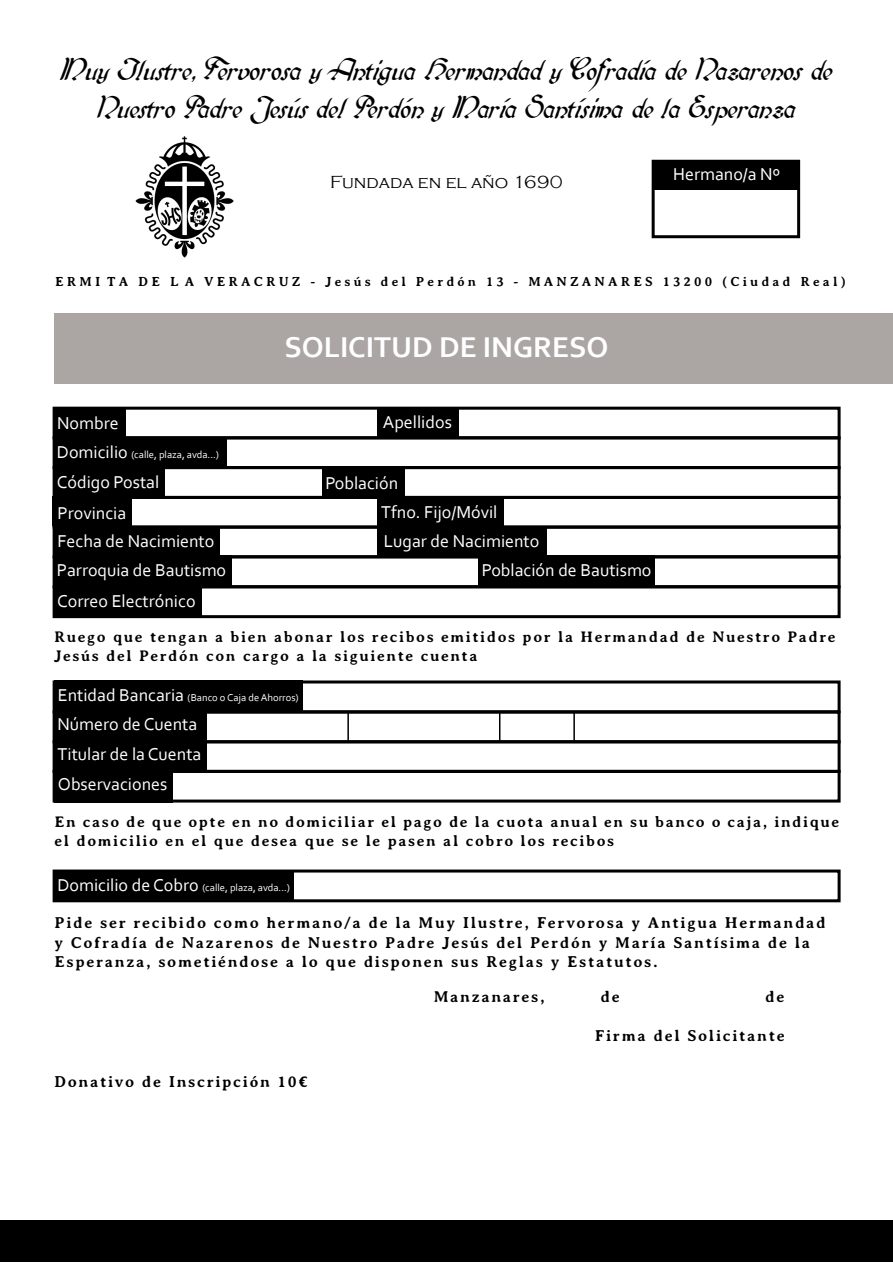
<style>
.page{position:relative;width:893px;height:1263px;background:#fff}
.page>*{position:absolute;margin:0;border:0;box-sizing:border-box;transform-origin:0 0}
.t1{font:31.5px "Biedermeier Kursiv";color:#000}
.t2{font:700 30px "Corbel";color:#fff}
.t3{font:18px "Corbel";color:#fff}
.t4{font:300 18px "Copperplate Gothic";color:#000}
.t5{font:700 16.2px/19.5px "Averia Serif";letter-spacing:.1em;color:#000}
.t6{font:700 15.75px/18.9px "Averia Serif";letter-spacing:.1em;color:#000}
.t7{font:700 13.5px "Averia Serif";letter-spacing:.23em;color:#000}
.t8{font:10.5px "Corbel";color:#fff}
.s1{font-size:18px}
</style>
<div class="page">
<div style="left:0;top:1219px;width:893px;height:42px;background:#000"></div>
<div style="left:54px;top:314px;width:839px;height:70px;background:#aba6a4"></div>
<div style="left:53px;top:407px;width:788px;height:32px;border:3px solid #000"></div>
<div style="left:54px;top:408px;width:71px;height:29px;background:#000"></div>
<div style="left:378px;top:408px;width:81px;height:29px;background:#000"></div>
<div style="left:53px;top:436px;width:788px;height:33px;border:3px solid #000"></div>
<div style="left:54px;top:437px;width:172px;height:30px;background:#000"></div>
<div style="left:53px;top:466px;width:788px;height:33px;border:3px solid #000"></div>
<div style="left:53px;top:467px;width:112px;height:30px;background:#000"></div>
<div style="left:322px;top:469px;width:82px;height:28px;background:#000"></div>
<div style="left:53px;top:496px;width:788px;height:33px;border:3px solid #000"></div>
<div style="left:53px;top:497px;width:79px;height:29px;background:#000"></div>
<div style="left:378px;top:496px;width:126px;height:31px;background:#000"></div>
<div style="left:54px;top:526px;width:166px;height:30px;background:#000"></div>
<div style="left:53px;top:525px;width:788px;height:33px;border:3px solid #000"></div>
<div style="left:378px;top:528px;width:169px;height:28px;background:#000"></div>
<div style="left:54px;top:555px;width:178px;height:31px;background:#000"></div>
<div style="left:53px;top:555px;width:788px;height:33px;border:3px solid #000"></div>
<div style="left:479px;top:555px;width:176px;height:31px;background:#000"></div>
<div style="left:54px;top:585px;width:147px;height:33px;background:#000"></div>
<div style="left:53px;top:585px;width:788px;height:33px;border:3px solid #000"></div>
<div style="left:54px;top:680px;width:249px;height:33px;background:#000"></div>
<div style="left:53px;top:680px;width:788px;height:33px;border:3px solid #000"></div>
<div style="left:54px;top:711px;width:153px;height:32px;background:#000"></div>
<div style="left:53px;top:711px;width:788px;height:32px;border:3px solid #000"></div>
<hr style="left:347px;top:712px;width:2px;height:29px;background:#000">
<hr style="left:499px;top:712px;width:1px;height:30px;background:#000">
<hr style="left:573px;top:712px;width:2px;height:30px;background:#000">
<div style="left:54px;top:740px;width:153px;height:33px;background:#000"></div>
<div style="left:53px;top:740px;width:788px;height:33px;border:3px solid #000"></div>
<div style="left:54px;top:771px;width:119px;height:31px;background:#000"></div>
<div style="left:53px;top:770px;width:788px;height:32px;border:3px solid #000"></div>
<div style="left:53px;top:869px;width:788px;height:33px;border:3px solid #000"></div>
<div style="left:54px;top:872px;width:239px;height:28px;background:#000"></div>
<div style="left:652px;top:160px;width:148px;height:78px;border:3px solid #000"></div>
<div style="left:653px;top:160px;width:144px;height:30px;background:#000"></div>
<img style="left:135px;top:136px;width:99px;height:122px">
<p class="t1" style="left:60px;top:51px;width:774px">Muy Ilustre, Fervorosa y Antigua Hermandad y Cofradía de Nazarenos de</p>
<p class="t1" style="left:97px;top:89px;width:700px">Nuestro Padre Jesús del Perdón y María Santísima de la Esperanza</p>
<p class="t4" style="left:330px;top:172px;width:234px">Fundada en el año 1690</p>
<p class="t3" style="left:673px;top:163px;width:109px">Hermano/a Nº</p>
<p class="t7" style="left:55px;top:273px;width:792px">ERMI TA DE L A VERACRUZ - Jesús del Perdón 13 - MANZANARES 13200 (Ciudad Real)</p>
<p class="t2" style="left:285px;top:328px;width:325px">SOLICITUD DE INGRESO</p>
<p class="t3" style="left:57px;top:411px;width:63px">Nombre</p>
<p class="t3" style="left:383px;top:411px;width:70px">Apellidos</p>
<p class="t8" style="left:57px;top:448px;width:164px"><span class="s1">Domicilio</span> (calle, plaza, avda...)</p>
<p class="t3" style="left:57px;top:471px;width:104px">Código Postal</p>
<p class="t3" style="left:325px;top:471px;width:74px">Población</p>
<p class="t3" style="left:58px;top:502px;width:70px">Provincia</p>
<p class="t3" style="left:381px;top:500px;width:118px">Tfno. Fijo/Móvil</p>
<p class="t3" style="left:58px;top:529px;width:158px">Fecha de Nacimiento</p>
<p class="t3" style="left:384px;top:530px;width:157px">Lugar de Nacimiento</p>
<p class="t3" style="left:57px;top:559px;width:171px">Parroquia de Bautismo</p>
<p class="t3" style="left:482px;top:559px;width:171px">Población de Bautismo</p>
<p class="t3" style="left:57px;top:590px;width:140px">Correo Electrónico</p>
<p class="t6" style="left:54px;top:628px;width:783px">Ruego que tengan a bien abonar los recibos emitidos por la Hermandad de Nuestro Padre</p>
<p class="t6" style="left:54px;top:647px;width:425px">Jesús del Perdón con cargo a la siguiente cuenta</p>
<p class="t8" style="left:58px;top:691px;width:242px"><span class="s1">Entidad Bancaria</span> (Banco o Caja de Ahorros)</p>
<p class="t3" style="left:57px;top:713px;width:141px">Número de Cuenta</p>
<p class="t3" style="left:58px;top:742px;width:145px">Titular de la Cuenta</p>
<p class="t3" style="left:58px;top:773px;width:111px">Observaciones</p>
<p class="t6" style="left:55px;top:813px;width:786px">En caso de que opte en no domiciliar el pago de la cuota anual en su banco o caja, indique el domicilio en el que desea que se le pasen al cobro los recibos</p>
<p class="t8" style="left:57px;top:881px;width:234px"><span class="s1">Domicilio de Cobro</span> (calle, plaza, avda...)</p>
<p class="t5" style="left:55px;top:913px;width:773px">Pide ser recibido como hermano/a de la Muy Ilustre, Fervorosa y Antigua Hermandad y Cofradía de Nazarenos de Nuestro Padre Jesús del Perdón y María Santísima de la<br>Esperanza, sometiéndose a lo que disponen sus Reglas y Estatutos.</p>
<p class="t5" style="left:434px;top:987px;width:113px">Manzanares,</p>
<p class="t5" style="left:600px;top:987px;width:21px">de</p>
<p class="t5" style="left:765px;top:987px;width:21px">de</p>
<p class="t5" style="left:595px;top:1026px;width:192px">Firma del Solicitante</p>
<p class="t5" style="left:54px;top:1072px;width:256px">Donativo de Inscripción 10€</p>
</div>
